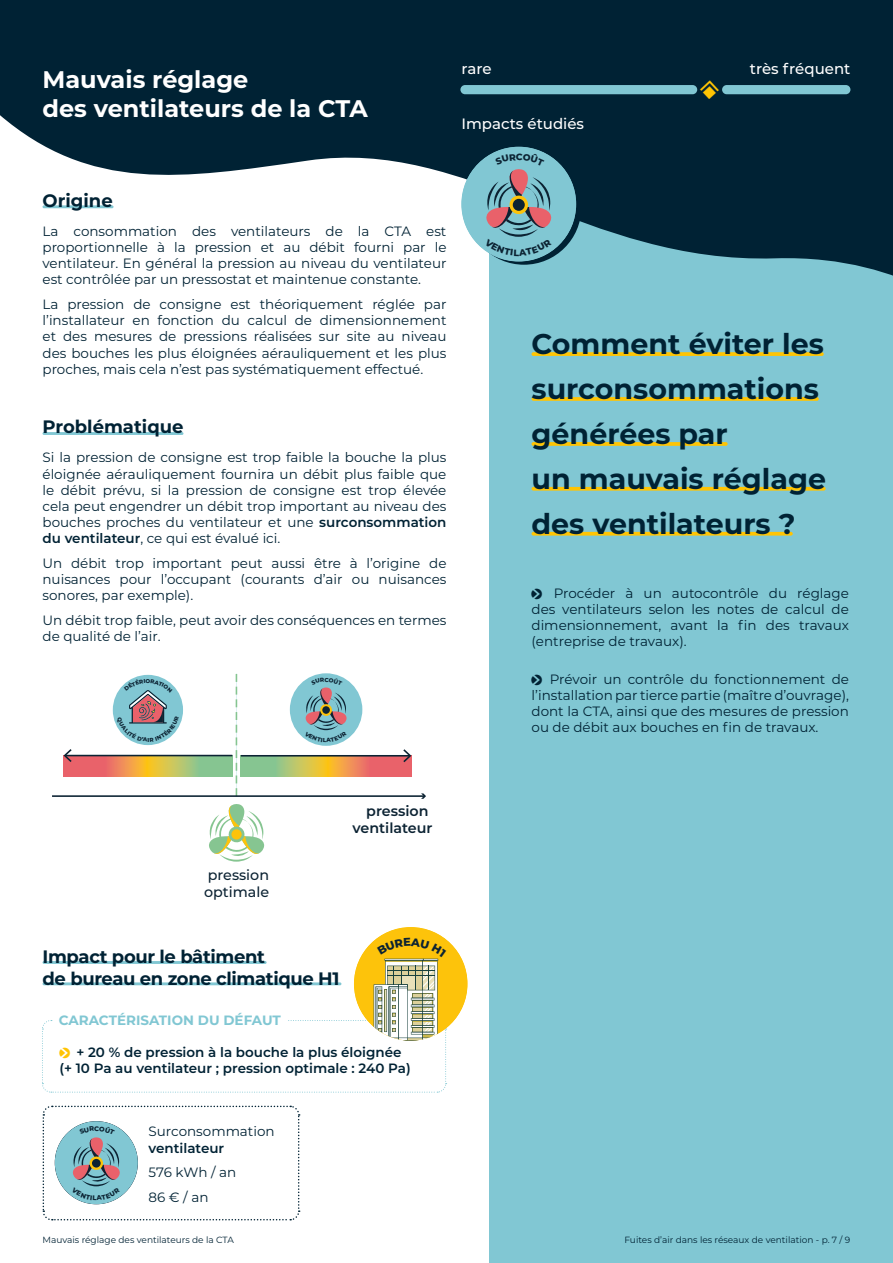
<style>
.page{position:relative;width:893px;height:1263px;background:#fff}
.page>*{position:absolute;margin:0;border:0;box-sizing:border-box;transform-origin:0 0}
.t1{font:700 28.5px/45px "Montserrat";color:#002234}
.t2{font:700 24px/28.8px "Montserrat";color:#fff}
.t3{font:700 18px/21.6px "Montserrat";letter-spacing:-.02em;color:#002234}
.t4{font:700 18px "Montserrat";color:#002234}
.t5{font:500 15px "Montserrat";color:#fff}
.t6{font:600 14.25px/17.1px "Montserrat";color:#0c2333;text-align:right}
.t7{font:500 14.25px/17.1px "Montserrat";color:#0c2333}
.t8{font:13.5px/16.2px "Montserrat";color:#002234;text-align:justify}
.t9{font:600 13.5px/16.2px "Montserrat";color:#002234}
.t10{font:700 13.5px "Montserrat";color:#81c7d3}
.t11{font:9px "Montserrat";color:#002234}
.s1{font-weight:600}
.s2{font-family:"Pointers"}
.s3{font-family:"Pointers";font-weight:400;color:#ffc403}
</style>
<div class="page">
<div style="left:489px;top:172px;width:404px;height:1091px;background:#81c7d3"></div>
<svg style="left:0;top:0;width:893px;height:276px;fill:#002234"></svg>
<svg style="left:467px;top:150px;width:114px;height:115px"></svg>
<div style="left:722px;top:85px;width:128px;height:9px;background:#81c7d3;border-radius:5px"></div>
<div style="left:460px;top:85px;width:237px;height:9px;background:#81c7d3;border-radius:5px"></div>
<hr style="left:43px;top:205px;width:71px;height:3px;background:#81c7d3">
<hr style="left:43px;top:432px;width:140px;height:3px;background:#81c7d3">
<svg style="left:236px;top:673px;width:1px;height:122px"></svg>
<hr style="left:52px;top:795px;width:372px;height:2px;background:#0c2333">
<svg style="left:421px;top:793px;width:5px;height:6px"></svg>
<svg style="left:209px;top:804px;width:56px;height:58px"></svg>
<div style="left:290px;top:673px;width:72px;height:73px;background:#81c7d3;border-radius:50%"></div>
<div style="left:113px;top:675px;width:70px;height:70px;background:#81c7d3;border-radius:50%"></div>
<svg style="left:241px;top:756px;width:170px;height:20px;background:#c79f64"></svg>
<hr style="left:241px;top:755px;width:169px;height:1px;background:#0c2333">
<svg style="left:403px;top:749px;width:8px;height:13px"></svg>
<svg style="left:64px;top:756px;width:168px;height:20px;background:#ca9f64"></svg>
<hr style="left:65px;top:755px;width:167px;height:1px;background:#0c2333">
<svg style="left:64px;top:749px;width:8px;height:13px"></svg>
<svg style="left:531px;top:352px;width:293px;height:4px"></svg>
<svg style="left:531px;top:397px;width:288px;height:4px"></svg>
<svg style="left:531px;top:442px;width:197px;height:4px"></svg>
<svg style="left:531px;top:487px;width:295px;height:4px"></svg>
<svg style="left:531px;top:532px;width:262px;height:4px"></svg>
<div style="left:461px;top:147px;width:115px;height:114px;background:#81c7d3;border-radius:50%"></div>
<div style="left:354px;top:927px;width:113px;height:114px;background:#fdc30b;border-radius:50%"></div>
<svg style="left:700px;top:80px;width:19px;height:20px"></svg>
<svg style="left:304px;top:678px;width:43px;height:64px"></svg>
<svg style="left:116px;top:679px;width:63px;height:63px"></svg>
<svg style="left:484px;top:154px;width:68px;height:102px"></svg>
<svg style="left:42px;top:1105px;width:258px;height:116px"></svg>
<svg style="left:42px;top:938px;width:405px;height:155px"></svg>
<h2 class="t2" style="left:43px;top:64px;width:327px">Mauvais réglage<br>des ventilateurs de la CTA</h2>
<p class="t5" style="left:461px;top:58px;width:32px">rare</p>
<p class="t5" style="left:750px;top:58px;width:102px">très fréquent</p>
<p class="t5" style="left:461px;top:114px;width:124px">Impacts étudiés</p>
<h3 class="t4" style="left:43px;top:187px;width:72px">Origine</h3>
<p class="t8" style="left:43px;top:222px;width:405px">La consommation des ventilateurs de la CTA est proportionnelle à la pression et au débit fourni par le ventilateur. En général la pression au niveau du ventilateur est contrôlée par un pressostat et maintenue constante.</p>
<p class="t8" style="left:43px;top:296px;width:405px">La pression de consigne est théoriquement réglée par l’installateur en fonction du calcul de dimensionnement et des mesures de pressions réalisées sur site au niveau des bouches les plus éloignées aérauliquement et les plus proches, mais cela n’est pas systématiquement effectué.</p>
<h3 class="t4" style="left:43px;top:414px;width:142px">Problématique</h3>
<p class="t8" style="left:43px;top:449px;width:405px">Si la pression de consigne est trop faible la bouche la plus éloignée aérauliquement fournira un débit plus faible que le débit prévu, si la pression de consigne est trop élevée cela peut engendrer un débit trop important au niveau des bouches proches du ventilateur et une <span class="s1">surconsommation du ventilateur</span>, ce qui est évalué ici.</p>
<p class="t8" style="left:43px;top:555px;width:405px">Un débit trop important peut aussi être à l’origine de nuisances pour l’occupant (courants d’air ou nuisances sonores, par exemple).</p>
<p class="t8" style="left:43px;top:612px;width:405px">Un débit trop faible, peut avoir des conséquences en termes de qualité de l’air.</p>
<h1 class="t1" style="left:531px;top:320px;width:296px">Comment éviter les surconsommations générées par<br>un mauvais réglage des ventilateurs ?</h1>
<p class="t8" style="left:531px;top:584px;width:319px"><span class="s2">O</span> Procéder à un autocontrôle du réglage des ventilateurs selon les notes de calcul de dimensionnement, avant la fin des travaux (entreprise de travaux).</p>
<p class="t8" style="left:531px;top:670px;width:319px"><span class="s2">O</span> Prévoir un contrôle du fonctionnement de l’installation par tierce partie (maître d’ouvrage), dont la CTA, ainsi que des mesures de pression ou de débit aux bouches en fin de travaux.</p>
<p class="t7" style="left:204px;top:865px;width:67px">pression optimale</p>
<p class="t6" style="left:352px;top:802px;width:82px">pression ventilateur</p>
<h3 class="t3" style="left:43px;top:945px;width:298px">Impact pour le bâtiment<br>de bureau en zone climatique H1</h3>
<p class="t10" style="left:59px;top:1011px;width:224px">CARACTÉRISATION DU DÉFAUT</p>
<p class="t9" style="left:59px;top:1043px;width:353px"><span class="s3">O</span> + 20 % de pression à la bouche la plus éloignée (+ 10 Pa au ventilateur ; pression optimale : 240 Pa)</p>
<p class="t8" style="left:149px;top:1123px;width:128px">Surconsommation</p>
<p class="t9" style="left:149px;top:1139px;width:77px">ventilateur</p>
<p class="t8" style="left:149px;top:1160px;width:89px;line-height:24.8px">576 kWh / an<br>86 € / an</p>
<p class="t11" style="left:43px;top:1234px;width:193px">Mauvais réglage des ventilateurs de la CTA</p>
<p class="t11" style="left:624px;top:1234px;width:228px">Fuites d’air dans les réseaux de ventilation - p. 7 / 9</p>
</div>
